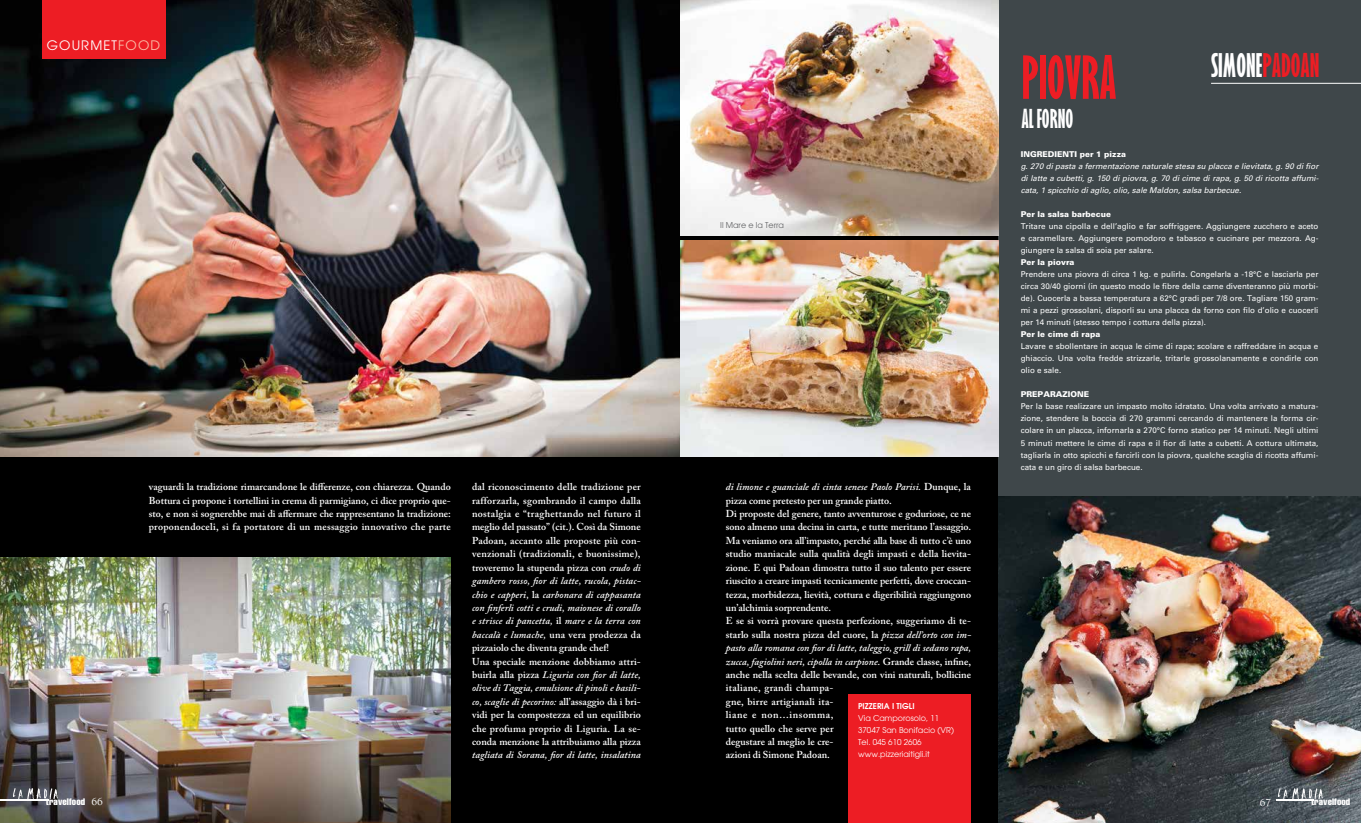
<style>
.page{position:relative;width:1361px;height:823px;background:#fff}
.page>*{position:absolute;margin:0;border:0;box-sizing:border-box;transform-origin:0 0}
.t1{font:700 extra-condensed 54.6px "Gill Sans";color:#ed1d24}
.t2{font:700 extra-condensed 30px "Gill Sans";color:#fff}
.t3{font:700 extra-condensed 24px "Gill Sans";color:#fff}
.t4{font:13px "Avant Garde";letter-spacing:.085em;color:#fff}
.t5{font:500 11px "Berkeley";color:#fff}
.t6{font:600 10px/13.4px "Adobe Caslon Pro";color:#fff}
.t7{font:italic 600 10px "Adobe Caslon Pro";letter-spacing:.005em;color:#fff}
.t8{font:extra-condensed 9.3px "Helvetica";letter-spacing:.01em;color:#fff;scale:1.1 1}
.t9{font:8px/12px "Univers";color:#fff;text-align:justify}
.t10{font:italic 8px/12px "Univers";color:#fff;text-align:justify}
.t11{font:900 8px "Univers";color:#fff}
.t12{font:8px/12px "Avant Garde";color:#fff}
.t13{font:8px "Avant Garde";color:#636466}
.t14{font:600 8px "Avant Garde";color:#fff}
.s1{color:#fbbea7}
.s2{font-style:italic}
.s3{color:#ed1d24}
.s4{font-family:"Berkeley";font-weight:500;font-stretch:normal;font-size:11px}
</style>
<div class="page">
<div style="left:0;top:0;width:1361px;height:822px;background:#000"></div>
<div style="left:998px;top:0;width:363px;height:799px;background:#3f474a"></div>
<img style="left:0;top:0;width:680px;height:456px">
<div style="left:43px;top:0;width:123px;height:59px;background:#ed1d24"></div>
<img style="left:998px;top:496px;width:363px;height:326px">
<hr style="left:1211px;top:83px;width:150px;height:1px;background:#fff">
<img style="left:0;top:557px;width:451px;height:265px">
<img style="left:680px;top:0;width:318px;height:235px">
<img style="left:680px;top:240px;width:318px;height:216px">
<hr style="left:0;top:799px;width:49px;height:1px;background:#fff">
<img style="left:13px;top:788px;width:45px;height:11px">
<hr style="left:1276px;top:799px;width:38px;height:1px;background:#fff">
<img style="left:1277px;top:788px;width:46px;height:11px">
<div style="left:848px;top:693px;width:123px;height:129px;background:#ed1d24"></div>
<h3 class="t4" style="left:47px;top:38px;width:115px">gourmet<span class="s1">food</span></h3>
<p class="t6" style="left:149px;top:479px;width:303px;text-align:justify">vaguardi la tradizione rimarcandone le differenze, con chiarezza. Quando Bottura ci propone i tortellini in crema di parmigiano, ci dice proprio que&shy;sto, e non si sognerebbe mai di affermare che rappresentano la tradizione: proponendoceli, si fa portatore di un messaggio innovativo che parte</p>
<p class="t6" style="left:472px;top:479px;width:170px">dal riconoscimento delle tradizione per rafforzarla, sgombrando il campo dalla nostalgia e “traghettando nel futuro il meglio del passato” (cit.). Così da Simone Padoan, accanto alle proposte più con&shy;venzionali (tradizionali, e buonissime), troveremo la stupenda pizza con <span class="s2">crudo di gambero rosso, fior di latte, rucola, pistac&shy;chio e capperi,</span> la <span class="s2">carbonara di cappasanta con finferli cotti e crudi, maionese di corallo e strisce di pancetta,</span> il <span class="s2">mare e la terra con baccalà e lumache,</span> una vera prodezza da pizzaiolo che diventa grande chef!<br>Una speciale menzione dobbiamo attri&shy;buirla alla pizza <span class="s2">Liguria con fior di latte, olive di Taggia, emulsione di pinoli e basili&shy;co, scaglie di pecorino:</span> all’assaggio dà i bri&shy;vidi per la compostezza ed un equilibrio che profuma proprio di Liguria. La se&shy;conda menzione la attribuiamo alla pizza</p>
<p class="t7" style="left:472px;top:748px;width:170px">tagliata di Sorana, fior di latte, insalatina</p>
<p class="t13" style="left:720px;top:220px;width:65px">Il Mare e la Terra</p>
<p class="t6" style="left:726px;top:479px;width:247px"><span class="s2">di limone e guanciale di cinta senese Paolo Parisi.</span> Dunque, la pizza come pretesto per un grande piatto.<br>Di proposte del genere, tanto avventurose e goduriose, ce ne sono almeno una decina in carta, e tutte meritano l’assaggio.<br>Ma veniamo ora all’impasto, perché alla base di tutto c’è uno studio maniacale sulla qualità degli impasti e della lievita&shy;zione. E qui Padoan dimostra tutto il suo talento per essere riuscito a creare impasti tecnicamente perfetti, dove croccan&shy;tezza, morbidezza, lievità, cottura e digeribilità raggiungono un’alchimia sorprendente.<br>E se si vorrà provare questa perfezione, suggeriamo di te&shy;starlo sulla nostra pizza del cuore, la <span class="s2">pizza dell’orto con im&shy;pasto alla romana con fior di latte, taleggio, grill di sedano rapa, zucca, fagiolini neri, cipolla in carpione.</span> Grande classe, infine, anche nella scelta delle bevande, con vini naturali, bollicine italiane, grandi champa-<br>gne, birre artigianali ita-<br>liane e non…insomma,<br>tutto quello che serve per<br>degustare al meglio le cre-<br>azioni di Simone Padoan.</p>
<p class="t14" style="left:858px;top:700px;width:58px">PIZZERIA I TIGLI</p>
<p class="t12" style="left:858px;top:711px;width:97px">Via Camporosolo, 11<br>37047 San Bonifacio (VR)<br>Tel. 045 610 2606 www.pizzeriaitigli.it</p>
<h2 class="t2" style="left:1211px;top:47px;width:110px">SIMONE<span class="s3">PADOAN</span></h2>
<h1 class="t1" style="left:1021px;top:44px;width:95px">PIOVRA</h1>
<h3 class="t3" style="left:1021px;top:104px;width:45px">AL FORNO</h3>
<p class="t11" style="left:1020px;top:149px;width:107px">INGREDIENTI per 1 pizza</p>
<p class="t10" style="left:1020px;top:160px;width:299px">g. 270 di pasta a fermentazione naturale stesa su placca e lievitata, g. 90 di fior di latte a cubetti, g. 150 di piovra, g. 70 di cime di rapa, g. 50 di ricotta affumi&shy;cata, 1 spicchio di aglio, olio, sale Maldon, salsa barbecue.</p>
<p class="t11" style="left:1020px;top:209px;width:92px">Per la salsa barbecue</p>
<p class="t9" style="left:1020px;top:220px;width:299px">Tritare una cipolla e dell’aglio e far soffriggere. Aggiungere zucchero e aceto e caramellare. Aggiungere pomodoro e tabasco e cucinare per mezzora. Ag&shy;giungere la salsa di soia per salare.</p>
<p class="t11" style="left:1020px;top:257px;width:55px">Per la piovra</p>
<p class="t9" style="left:1020px;top:268px;width:299px">Prendere una piovra di circa 1 kg. e pulirla. Congelarla a -18°C e lasciarla per circa 30/40 giorni (in questo modo le fibre della carne diventeranno più morbi&shy;de). Cuocerla a bassa temperatura a 62°C gradi per 7/8 ore. Tagliare 150 gram&shy;mi a pezzi grossolani, disporli su una placca da forno con filo d’olio e cuocerli per 14 minuti (stesso tempo i cottura della pizza).</p>
<p class="t11" style="left:1020px;top:329px;width:81px">Per le cime di rapa</p>
<p class="t9" style="left:1020px;top:340px;width:299px">Lavare e sbollentare in acqua le cime di rapa; scolare e raffreddare in acqua e ghiaccio. Una volta fredde strizzarle, tritarle grossolanamente e condirle con olio e sale.</p>
<p class="t11" style="left:1020px;top:389px;width:70px">PREPARAZIONE</p>
<p class="t9" style="left:1020px;top:400px;width:299px">Per la base realizzare un impasto molto idratato. Una volta arrivato a matura&shy;zione, stendere la boccia di 270 grammi cercando di mantenere la forma cir&shy;colare in un placca, infornarla a 270°C forno statico per 14 minuti. Negli ultimi 5 minuti mettere le cime di rapa e il fior di latte a cubetti. A cottura ultimata, tagliarla in otto spicchi e farcirli con la piovra, qualche scaglia di ricotta affumi&shy;cata e un giro di salsa barbecue.</p>
<p class="t8" style="left:46px;top:795px;width:53px">travelfood <span class="s4">66</span></p>
<p class="t5" style="left:1259px;top:796px;width:13px">67</p>
<p class="t8" style="left:1311px;top:795px;width:37px">travelfood</p>
</div>
